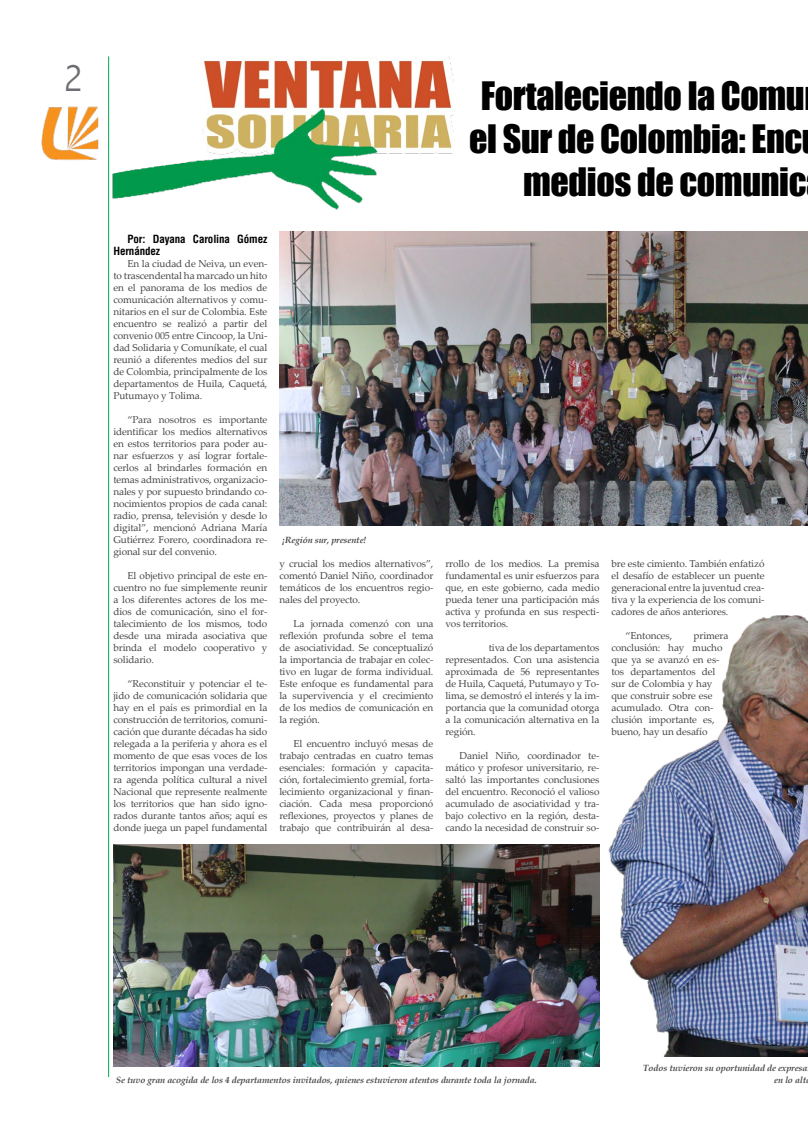
<style>
.page{position:relative;width:808px;height:1134px;background:#fff}
.page>*{position:absolute;margin:0;border:0;box-sizing:border-box;transform-origin:0 0}
.t1{font:300 condensed 40px "Abadi";color:#6d6e71}
.t2{font:36px/43.2px "Impact";letter-spacing:-.01em;color:#000;text-align:right}
.t3{font:700 condensed 11px/12px "Helvetica LT Std";letter-spacing:-.01em;color:#000}
.t4{font:10px/12px "Palatino Linotype";letter-spacing:-.01em;color:#464547;text-align:justify}
.t5{font:italic 700 9px/12px "Book Antiqua";letter-spacing:-.01em;color:#464547;text-align:right}
</style>
<div class="page">
<img style="left:41px;top:106px;width:58px;height:54px">
<hr style="left:108px;top:56px;width:1px;height:1021px;background:#00a651">
<img style="left:112px;top:56px;width:342px;height:154px">
<img style="left:279px;top:231px;width:529px;height:295px">
<img style="left:563px;top:615px;width:245px;height:441px">
<img style="left:113px;top:845px;width:486px;height:221px">
<h1 class="t1" style="left:64px;top:54px;width:20px">2</h1>
<h2 class="t2" style="left:469px;top:73px;width:339px">Fortaleciendo la Comu el Sur de Colombia: Enc medios de comunic</h2>
<p class="t3" style="left:113px;top:233px;width:155px;text-indent:14px">Por: Dayana Carolina Gómez<br>Hernández</p>
<p class="t4" style="left:113px;top:257px;width:156px;text-indent:14px">En la ciudad de Neiva, un even&shy;to trascendental ha marcado un hito en el panorama de los medios de comunicación alternativos y comu&shy;nitarios en el sur de Colombia. Este encuentro se realizó a partir del convenio 005 entre Cincoop, la Uni&shy;dad Solidaria y Comuníkate, el cual reunió a diferentes medios del sur de Colombia, principalmente de los departamentos de Huila, Caquetá, Putumayo y Tolima.</p>
<p class="t4" style="left:113px;top:413px;width:155px;text-indent:14px">“Para nosotros es importante identificar los medios alternativos en estos territorios para poder au&shy;nar esfuerzos y así lograr fortale&shy;cerlos al brindarles formación en temas administrativos, organizacio&shy;nales y por supuesto brindando co&shy;nocimientos propios de cada canal: radio, prensa, televisión y desde lo digital”, mencionó Adriana María Gutiérrez Forero, coordinadora re&shy;gional sur del convenio.</p>
<p class="t4" style="left:113px;top:569px;width:156px;text-indent:14px">El objetivo principal de este en&shy;cuentro no fue simplemente reunir a los diferentes actores de los me&shy;dios de comunicación, sino el for&shy;talecimiento de los mismos, todo desde una mirada asociativa que brinda el modelo cooperativo y solidario.</p>
<p class="t4" style="left:113px;top:677px;width:156px;text-indent:14px">“Reconstituir y potenciar el te&shy;jido de comunicación solidaria que hay en el país es primordial en la construcción de territorios, comuni&shy;cación que durante décadas ha sido relegada a la periferia y ahora es el momento de que esas voces de los territorios impongan una verdade&shy;ra agenda política cultural a nivel Nacional que represente realmente los territorios que han sido igno&shy;rados durante tantos años; aquí es donde juega un papel fundamental</p>
<p class="t5" style="left:282px;top:534px;width:86px">¡Región sur, presente!</p>
<p class="t4" style="left:279px;top:557px;width:156px">y crucial los medios alternativos”, comentó Daniel Niño, coordinador temáticos de los encuentros regio&shy;nales del proyecto.</p>
<p class="t4" style="left:279px;top:617px;width:156px;text-indent:14px">La jornada comenzó con una reflexión profunda sobre el tema de asociatividad. Se conceptualizó la importancia de trabajar en colec&shy;tivo en lugar de forma individual.<br>Este enfoque es fundamental para la supervivencia y el crecimiento de los medios de comunicación en la región.</p>
<p class="t4" style="left:279px;top:737px;width:156px;text-indent:14px">El encuentro incluyó mesas de trabajo centradas en cuatro temas esenciales: formación y capacita&shy;ción, fortalecimiento gremial, forta&shy;lecimiento organizacional y finan&shy;ciación. Cada mesa proporcionó reflexiones, proyectos y planes de trabajo que contribuirán al desa-</p>
<p class="t4" style="left:445px;top:557px;width:156px">rrollo de los medios. La premisa fundamental es unir esfuerzos para que, en este gobierno, cada medio pueda tener una participación más activa y profunda en sus respecti&shy;vos territorios.</p>
<p class="t4" style="left:445px;top:641px;width:156px;text-indent:43px">tiva de los departamentos representados. Con una asistencia aproximada de 56 representantes de Huila, Caquetá, Putumayo y To&shy;lima, se demostró el interés y la im&shy;portancia que la comunidad otorga a la comunicación alternativa en la región.</p>
<p class="t4" style="left:445px;top:749px;width:156px;text-indent:14px">Daniel Niño, coordinador te&shy;mático y profesor universitario, re&shy;saltó las importantes conclusiones del encuentro. Reconoció el valioso acumulado de asociatividad y tra&shy;bajo colectivo en la región, desta&shy;cando la necesidad de construir so-</p>
<p class="t4" style="left:611px;top:557px;width:155px">bre este cimiento. También enfatizó el desafío de establecer un puente generacional entre la juventud crea&shy;tiva y la experiencia de los comuni&shy;cadores de años anteriores.</p>
<p class="t4" style="left:626px;top:629px;width:48px">“Entonces,</p>
<p class="t4" style="left:611px;top:629px;width:119px;text-align:left;text-indent:82px">primera conclusión: hay mucho que ya se avanzó en es&shy;tos departamentos del sur de Colombia y hay que construir sobre ese acumulado. Otra con&shy;clusión importante es, bueno, hay un desafío</p>
<p class="t5" style="left:116px;top:1074px;width:422px">Se tuvo gran acogida de los 4 departamentos invitados, quienes estuvieron atentos durante toda la jornada.</p>
<p class="t5" style="left:643px;top:1062px;width:166px">Todos tuvieron su oportunidad de expresa en lo alt</p>
</div>
